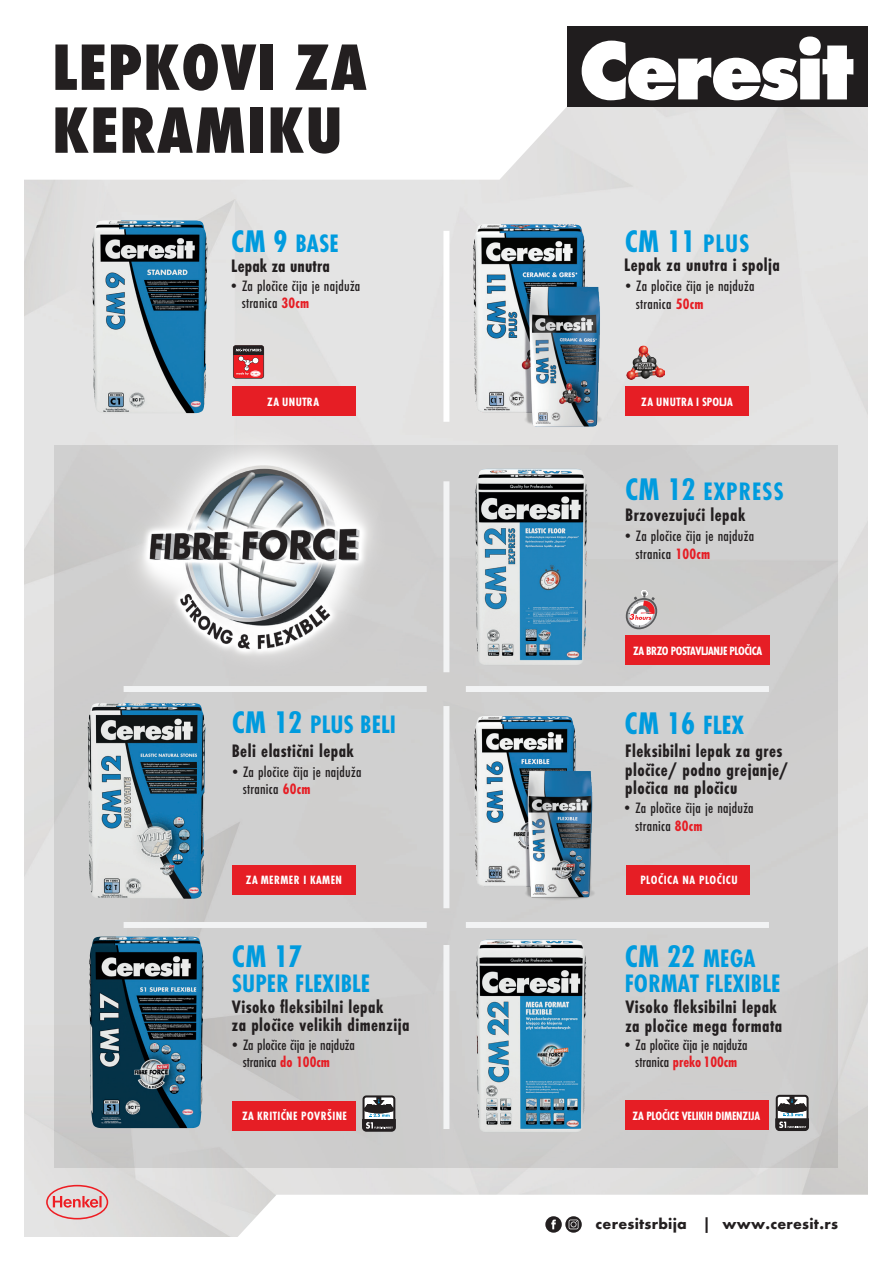
<style>
.page{position:relative;width:893px;height:1263px;background:#fff}
.page>*{position:absolute;margin:0;border:0;box-sizing:border-box;transform-origin:0 0}
.t1{font:800 67.95px/62.8px "Futura Condensed PT";letter-spacing:.02em;color:#231f20}
.t2{font:700 32.4px "Futura Condensed PT";letter-spacing:.005em;color:#009bde}
.t3{font:700 26.25px "Futura Condensed PT";letter-spacing:.005em;color:#009bde}
.t4{font:700 26.25px "Futura Condensed PT";letter-spacing:.035em;color:#009bde}
.t5{font:700 18.75px/18.8px "Futura Condensed PT";letter-spacing:.025em;color:#231f20}
.t6{font:700 18.75px "Futura Condensed PT";letter-spacing:.005em;color:#231f20}
.t7{font:500 15.6px/17.4px "Futura Condensed PT";letter-spacing:.015em;color:#231f20}
.t8{font:700 15.6px "Futura PT";letter-spacing:.015em;color:#231f20}
.t9{font:700 12.45px "Futura Condensed PT";letter-spacing:.035em;color:#fff}
.t10{font:700 12.45px "Futura Condensed PT";letter-spacing:-.035em;color:#fff}
.t11{font:700 12.45px "Futura Condensed PT";letter-spacing:-.015em;color:#fff}
.s1{font-size:32.4px}
.s2{font-weight:700;color:#e61e25}
.s3{font-size:26.25px}
.s4{font-size:27.45px}
</style>
<div class="page">
<img style="left:24px;top:106px;width:844px;height:1131px">
<svg style="left:24px;top:106px;width:640px;height:74px"></svg>
<svg style="left:233px;top:345px;width:31px;height:33px"></svg>
<div style="left:567px;top:26px;width:301px;height:80px;background:#201d1e"></div>
<svg style="left:582px;top:37px;width:271px;height:63px"></svg>
<div style="left:626px;top:386px;width:123px;height:30px;background:#e61e25"></div>
<div style="left:233px;top:386px;width:123px;height:30px;background:#e61e25"></div>
<img style="left:663px;top:345px;width:1px;height:35px">
<div style="left:55px;top:445px;width:783px;height:722px;background:#cfcece"></div>
<svg style="left:625px;top:590px;width:33px;height:40px"></svg>
<div style="left:625px;top:635px;width:144px;height:30px;background:#e61e25"></div>
<div style="left:232px;top:865px;width:123px;height:30px;background:#e61e25"></div>
<div style="left:232px;top:1101px;width:123px;height:30px;background:#e61e25"></div>
<div style="left:625px;top:1100px;width:144px;height:30px;background:#e61e25"></div>
<div style="left:626px;top:865px;width:124px;height:30px;background:#e61e25"></div>
<div style="left:124px;top:686px;width:303px;height:6px;background:#f2f3f4"></div>
<div style="left:466px;top:686px;width:303px;height:6px;background:#f2f3f4"></div>
<div style="left:443px;top:481px;width:6px;height:191px;background:#f2f3f4"></div>
<div style="left:124px;top:922px;width:303px;height:6px;background:#f2f3f4"></div>
<div style="left:466px;top:922px;width:303px;height:6px;background:#f2f3f4"></div>
<div style="left:443px;top:706px;width:6px;height:202px;background:#f2f3f4"></div>
<div style="left:443px;top:945px;width:6px;height:184px;background:#f2f3f4"></div>
<div style="left:362px;top:1095px;width:33px;height:36px;border:2px solid #231f20;border-radius:3px"></div>
<svg style="left:362px;top:1096px;width:34px;height:36px"></svg>
<svg style="left:775px;top:1095px;width:34px;height:36px"></svg>
<svg style="left:214px;top:1195px;width:654px;height:42px"></svg>
<svg style="left:545px;top:1216px;width:17px;height:17px"></svg>
<svg style="left:551px;top:1219px;width:5px;height:10px"></svg>
<svg style="left:565px;top:1216px;width:17px;height:17px"></svg>
<svg style="left:569px;top:1219px;width:9px;height:10px"></svg>
<img style="left:422px;top:211px;width:241px;height:224px">
<img style="left:443px;top:706px;width:151px;height:199px">
<img style="left:115px;top:411px;width:282px;height:246px">
<img style="left:475px;top:469px;width:112px;height:196px">
<img style="left:92px;top:220px;width:115px;height:193px">
<img style="left:87px;top:703px;width:118px;height:196px">
<img style="left:89px;top:936px;width:115px;height:192px">
<img style="left:476px;top:940px;width:110px;height:192px">
<svg style="left:46px;top:1185px;width:62px;height:34px;background:#e3b3b4"></svg>
<h1 class="t1" style="left:52px;top:36px;width:316px">LEPKOVI ZA<br>KERAMIKU</h1>
<h3 class="t3" style="left:231px;top:228px;width:109px"><span class="s1">CM 9</span> BASE</h3>
<p class="t6" style="left:231px;top:255px;width:100px">Lepak za unutra</p>
<p class="t7" style="left:242px;top:277px;width:120px;text-indent:-16px">•Za pločice čija je najduža stranica <span class="s2">30cm</span></p>
<h2 class="t2" style="left:625px;top:222px;width:126px">CM 11 <span class="s3">PLUS</span></h2>
<p class="t5" style="left:624px;top:255px;width:157px">Lepak za unutra i spolja</p>
<p class="t7" style="left:636px;top:277px;width:120px;text-indent:-16px">•Za pločice čija je najduža stranica <span class="s2">50cm</span></p>
<p class="t9" style="left:267px;top:394px;width:53px">ZA UNUTRA</p>
<p class="t9" style="left:641px;top:394px;width:93px">ZA UNUTRA I SPOLJA</p>
<h3 class="t4" style="left:625px;top:476px;width:160px"><span class="s1">CM 12</span> EXPRESS</h3>
<p class="t5" style="left:625px;top:506px;width:122px">Brzovezujući lepak</p>
<p class="t7" style="left:636px;top:527px;width:120px;text-indent:-16px">•Za pločice čija je najduža stranica <span class="s2">100cm</span></p>
<p class="t10" style="left:633px;top:643px;width:130px">ZA BRZO POSTAVLJANJE PLOČICA</p>
<h3 class="t3" style="left:232px;top:709px;width:166px"><span class="s1">CM 12</span> PLUS BELI</h3>
<p class="t5" style="left:232px;top:741px;width:124px">Beli elastični lepak</p>
<p class="t7" style="left:243px;top:762px;width:120px;text-indent:-16px">•Za pločice čija je najduža stranica <span class="s2">60cm</span></p>
<h2 class="t2" style="left:625px;top:704px;width:121px">CM 16 <span class="s4">FLEX</span></h2>
<p class="t5" style="left:625px;top:741px;width:165px">Fleksibilni lepak za gres pločice/ podno grejanje/ pločica na pločicu</p>
<p class="t7" style="left:635px;top:799px;width:120px;text-indent:-16px">•Za pločice čija je najduža stranica <span class="s2">80cm</span></p>
<p class="t9" style="left:246px;top:873px;width:98px">ZA MERMER I KAMEN</p>
<p class="t9" style="left:640px;top:873px;width:99px">PLOČICA NA PLOČICU</p>
<h2 class="t2" style="left:232px;top:938px;width:72px">CM 17</h2>
<h3 class="t3" style="left:232px;top:968px;width:140px">SUPER FLEXIBLE</h3>
<p class="t5" style="left:232px;top:997px;width:179px">Visoko fleksibilni lepak<br>za pločice velikih dimenzija</p>
<h2 class="t2" style="left:625px;top:938px;width:132px">CM 22 <span class="s3">MEGA</span></h2>
<h3 class="t3" style="left:625px;top:968px;width:157px">FORMAT FLEXIBLE</h3>
<p class="t5" style="left:625px;top:997px;width:159px">Visoko fleksibilni lepak za pločice mega formata</p>
<p class="t7" style="left:243px;top:1036px;width:114px;line-height:16.8px;text-indent:-16px">•Za pločice čija je najduža stranica <span class="s2">do 100cm</span></p>
<p class="t7" style="left:620px;top:1036px;width:129px;line-height:16.8px;text-align:center">•Za pločice čija je najduža stranica <span class="s2">preko 100cm</span></p>
<p class="t9" style="left:242px;top:1109px;width:106px">ZA KRITIČNE POVRŠINE</p>
<p class="t11" style="left:633px;top:1108px;width:129px">ZA PLOČICE VELIKIH DIMENZIJA</p>
<p class="t8" style="left:596px;top:1213px;width:244px">ceresitsrbija | www.ceresit.rs</p>
</div>
